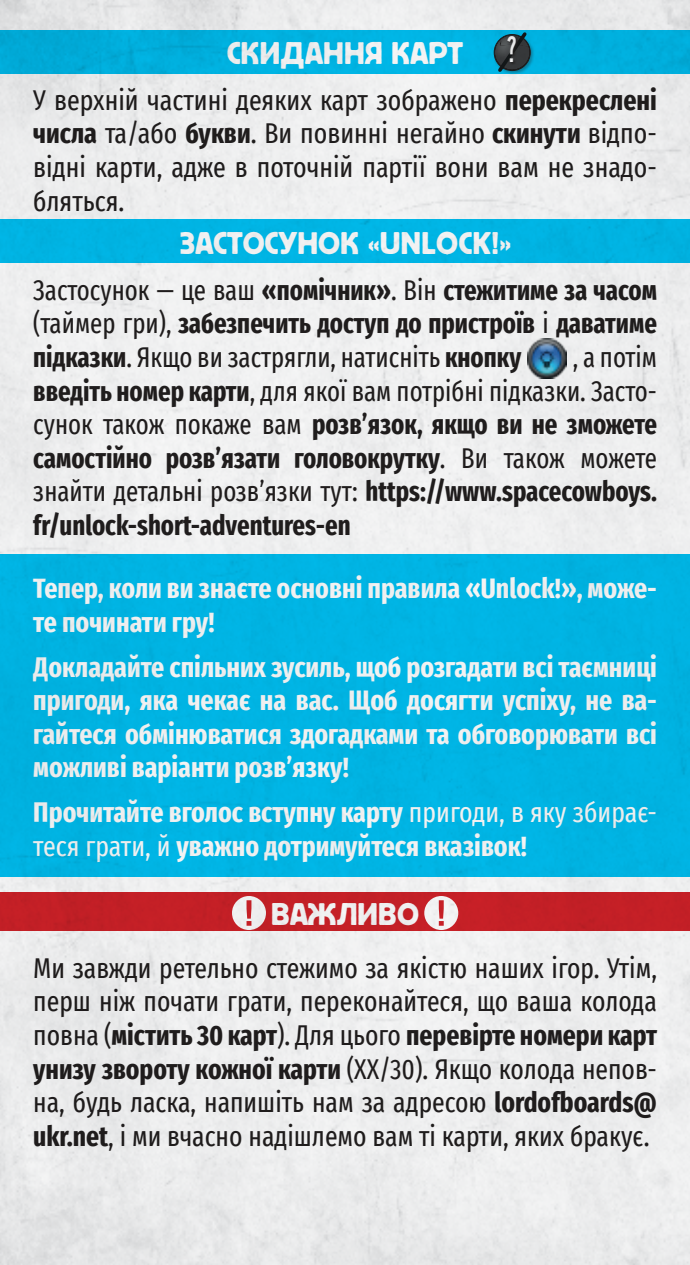
<style>
.page{position:relative;width:690px;height:1265px;background:#fff}
.page>*{position:absolute;margin:0;border:0;box-sizing:border-box;transform-origin:0 0}
.t1{font:38.4px "Alternate Got No 2 D";color:#fff;scale:.8 1}
.t2{font:31.2px "Block Berthold";color:#fff}
.t3{font:extra-condensed 28px/33.6px "Fira Sans";color:#221f1f;text-align:justify}
.t4{font:700 extra-condensed 28px/33.6px "Fira Sans";color:#221f1f;text-align:justify;scale:.96 1}
.t5{font:700 extra-condensed 28px/33.6px "Fira Sans";color:#fff}
.s1{font-weight:700}
.s2{font-weight:400}
</style>
<div class="page">
<img style="left:0;top:0;width:690px;height:1265px">
<p class="t2" style="left:227px;top:36px;width:237px">СКИДАННЯ КАРТ</p>
<h1 class="t1" style="left:507px;top:26px;width:15px">?</h1>
<p class="t3" style="left:33px;top:82px;width:625px">У верхній частині деяких карт зображено <span class="s1">перекреслені числа</span> та/або <span class="s1">букви</span>. Ви повинні негайно <span class="s1">скинути</span> відпо&shy;відні карти, адже в поточній партії вони вам не знадо&shy;бляться.</p>
<p class="t2" style="left:180px;top:225px;width:333px">ЗАСТОСУНОК «UNLOCK!»</p>
<p class="t4" style="left:33px;top:271px;width:651px"><span class="s2">Застосунок — це ваш</span> «помічник»<span class="s2">. Він</span> стежитиме за часом <span class="s2">(таймер гри),</span> забезпечить доступ до пристроїв <span class="s2">і</span> даватиме підказки<span class="s2">. Якщо ви застрягли, натисніть</span> кнопку</p>
<p class="t4" style="left:33px;top:339px;width:651px;text-indent:539px"><span class="s2">, а потім </span>введіть номер карти<span class="s2">, для якої вам потрібні підказки. Засто&shy;сунок також покаже вам</span> розвʼязок, якщо ви не зможете самостійно розвʼязати головокрутку<span class="s2">. Ви також можете знайти детальні розвʼязки тут:</span> https://www.spacecowboys. fr/unlock-short-adventures-en</p>
<p class="t5" style="left:33px;top:570px;width:625px">Тепер, коли ви знаєте основні правила «Unlock!», може&shy;те починати гру!</p>
<p class="t5" style="left:33px;top:648px;width:625px;text-align:justify">Докладайте спільних зусиль, щоб розгадати всі таємниці пригоди, яка чекає на вас. Щоб досягти успіху, не ва&shy;гайтеся обмінюватися здогадками та обговорювати всі можливі варіанти розвʼязку!</p>
<p class="t5" style="left:33px;top:794px;width:625px">Прочитайте вголос вступну карту <span class="s2">пригоди, в яку збирає&shy;теся грати, й</span> уважно дотримуйтеся вказівок!</p>
<p class="t2" style="left:271px;top:896px;width:149px">ВАЖЛИВО</p>
<p class="t3" style="left:33px;top:950px;width:625px">Ми завжди ретельно стежимо за якістю наших ігор. Утім, перш ніж почати грати, переконайтеся, що ваша колода повна (<span class="s1">містить 30 карт</span>). Для цього <span class="s1">перевірте номери карт унизу звороту кожної карти</span> (XX/30). Якщо колода непов&shy;на, будь ласка, напишіть нам за адресою <span class="s1">lordofboards@ ukr.net</span>, і ми вчасно надішлемо вам ті карти, яких бракує.</p>
</div>
